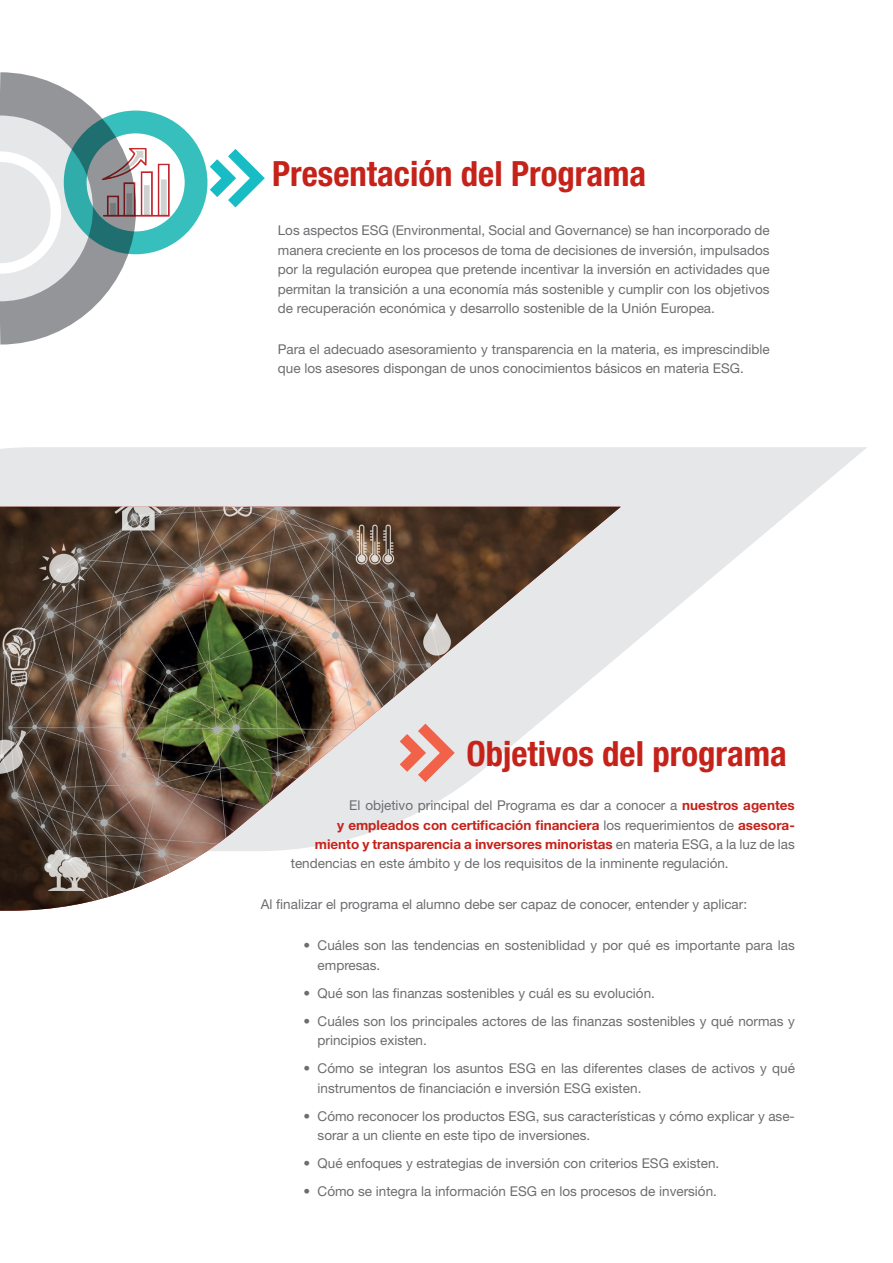
<style>
.page{position:relative;width:893px;height:1263px;background:#fff}
.page>*{position:absolute;margin:0;border:0;box-sizing:border-box;transform-origin:0 0}
.t1{font:700 condensed 34.8px "Helvetica Neue LT Std";color:#c5221a}
.t2{font:13.5px/19.5px "Helvetica Neue LT Std";color:#6c6d70}
.t3{font:700 13.5px "Helvetica Neue LT Std";color:#c5221a}
.s1{font-weight:700;color:#c5221a}
.s2{font-weight:400;color:#6c6d70}
</style>
<div class="page">
<svg style="left:0;top:447px;width:867px;height:207px;fill:#e6e7e9"></svg>
<img style="left:0;top:507px;width:621px;height:404px">
<svg style="left:0;top:72px;width:157px;height:273px"></svg>
<svg style="left:0;top:146px;width:66px;height:133px"></svg>
<svg style="left:75px;top:122px;width:121px;height:121px"></svg>
<img style="left:99px;top:146px;width:73px;height:72px">
<div style="left:64px;top:111px;width:143px;height:143px;border:23px solid #36bfbc;border-radius:50%"></div>
<svg style="left:210px;top:149px;width:55px;height:58px"></svg>
<svg style="left:400px;top:724px;width:55px;height:58px"></svg>
<h1 class="t1" style="left:272px;top:152px;width:376px">Presentación del Programa</h1>
<p class="t2" style="left:278px;top:220px;width:493px;text-align:justify">Los aspectos ESG (Environmental, Social and Governance) se han incorporado de manera creciente en los procesos de toma de decisiones de inversión, impulsados por la regulación europea que pretende incentivar la inversión en actividades que permitan la transición a una economía más sostenible y cumplir con los objetivos de recuperación económica y desarrollo sostenible de la Unión Europea.</p>
<p class="t2" style="left:278px;top:339px;width:493px">Para el adecuado asesoramiento y transparencia en la materia, es imprescindible que los asesores dispongan de unos conocimientos básicos en materia ESG.</p>
<h1 class="t1" style="left:466px;top:733px;width:322px">Objetivos del programa</h1>
<p class="t2" style="left:349px;top:795px;width:447px">El objetivo principal del Programa es dar a conocer a <span class="s1">nuestros agentes</span></p>
<p class="t3" style="left:337px;top:816px;width:459px">y empleados con certificación financiera <span class="s2">los requerimientos de</span> asesora-</p>
<p class="t3" style="left:315px;top:836px;width:482px">miento y transparencia a inversores minoristas <span class="s2">en materia ESG, a la luz de las</span></p>
<p class="t2" style="left:291px;top:854px;width:439px">tendencias en este ámbito y de los requisitos de la inminente regulación.</p>
<p class="t2" style="left:261px;top:894px;width:488px">Al finalizar el programa el alumno debe ser capaz de conocer, entender y aplicar:</p>
<p class="t2" style="left:318px;top:935px;width:479px;text-indent:-14px">• Cuáles son las tendencias en sosteniblidad y por qué es importante para las empresas.</p>
<p class="t2" style="left:303px;top:983px;width:353px">• Qué son las finanzas sostenibles y cuál es su evolución.</p>
<p class="t2" style="left:318px;top:1011px;width:479px;text-indent:-14px">• Cuáles son los principales actores de las finanzas sostenibles y qué normas y principios existen.</p>
<p class="t2" style="left:318px;top:1058px;width:479px;text-indent:-14px">• Cómo se integran los asuntos ESG en las diferentes clases de activos y qué instrumentos de financiación e inversión ESG existen.</p>
<p class="t2" style="left:318px;top:1106px;width:479px;text-indent:-14px">• Cómo reconocer los productos ESG, sus características y cómo explicar y ase&shy;sorar a un cliente en este tipo de inversiones.</p>
<p class="t2" style="left:303px;top:1153px;width:418px">• Qué enfoques y estrategias de inversión con criterios ESG existen.</p>
<p class="t2" style="left:303px;top:1181px;width:415px">• Cómo se integra la información ESG en los procesos de inversión.</p>
</div>
